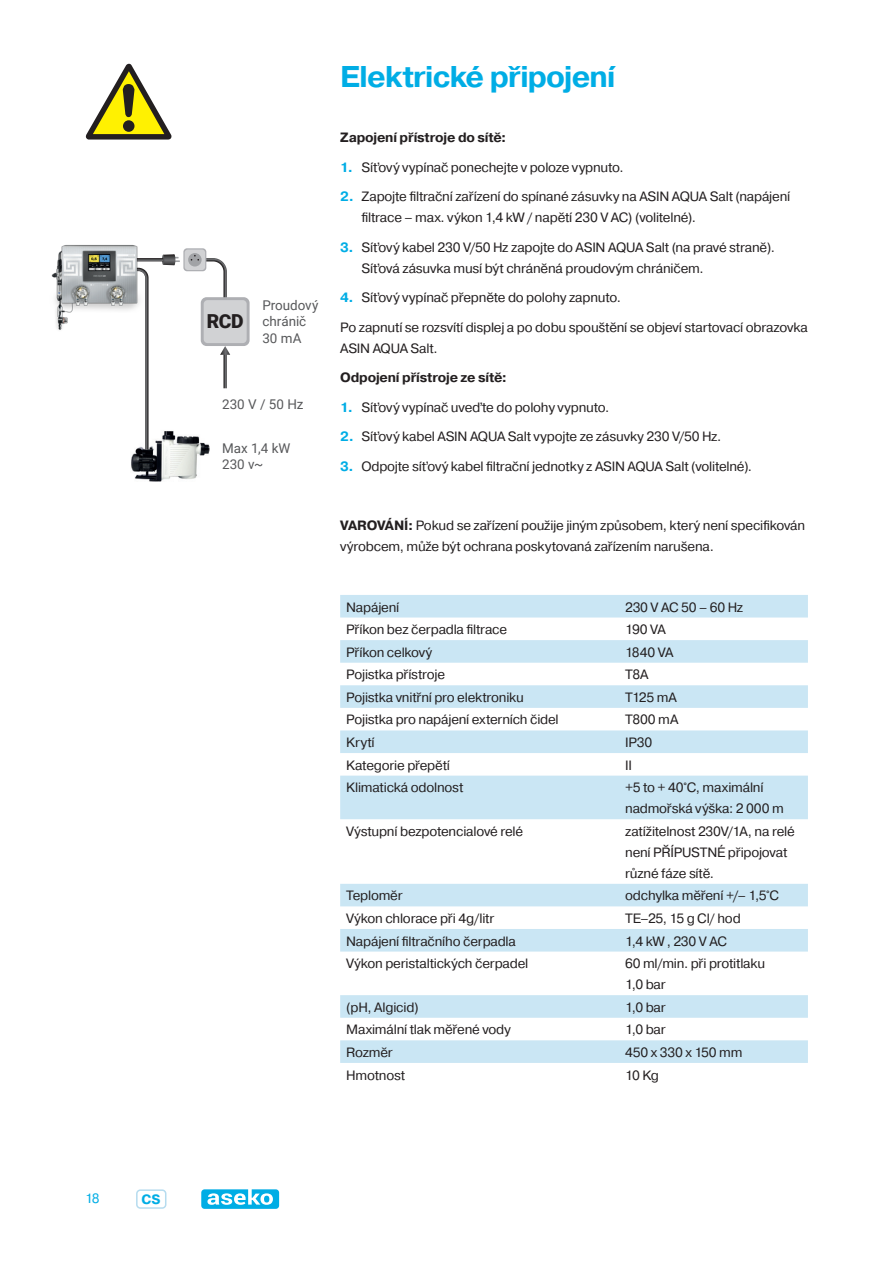
<style>
.page{position:relative;width:893px;height:1263px;background:#fff}
.page>*{position:absolute;margin:0;border:0;box-sizing:border-box;transform-origin:0 0}
.t1{font:700 30px "Pragmatica";letter-spacing:-.03em;color:#00ade5}
.t2{font:900 19.35px "Roboto";color:#231f20}
.t3{font:13.5px/21px "Pragmatica";letter-spacing:-.015em;color:#231f20}
.t4{font:700 13.5px "Pragmatica";letter-spacing:-.015em;color:#231f20}
.t5{font:13.5px/16px "Roboto";color:#57585a}
.t6{font:13.5px "Pragmatica";color:#00ade5}
.t7{font:700 13.5px "Pragmatica";color:#00ade5}
.s1{font-weight:700;color:#00ade5}
.s2{font-weight:700}
</style>
<div class="page">
<div style="left:136px;top:1189px;width:30px;height:20px;border:2px solid #b6dcef;border-radius:4px"></div>
<svg style="left:201px;top:1189px;width:78px;height:20px"></svg>
<svg style="left:85px;top:64px;width:87px;height:76px"></svg>
<div style="left:123px;top:120px;width:12px;height:12px;background:#231f20;border-radius:50%"></div>
<img style="left:131px;top:436px;width:78px;height:46px">
<svg style="left:220px;top:346px;width:10px;height:42px"></svg>
<div style="left:201px;top:297px;width:49px;height:49px;background:#aeafb3;border-radius:6px"></div>
<div style="left:204px;top:300px;width:43px;height:43px;background:#d1d2d4;border-radius:4px"></div>
<svg style="left:183px;top:248px;width:23px;height:23px"></svg>
<div style="left:185px;top:250px;width:20px;height:20px;background:#d1d2d4;border-radius:3px"></div>
<div style="left:188px;top:253px;width:14px;height:13px;background:#a1a3a6;border-radius:50%"></div>
<svg style="left:191px;top:255px;width:36px;height:44px"></svg>
<svg style="left:134px;top:254px;width:46px;height:196px"></svg>
<img style="left:51px;top:245px;width:94px;height:88px">
<svg style="left:340px;top:595px;width:468px;height:468px"></svg>
<p class="t6" style="left:85px;top:1190px;width:16px">18</p>
<p class="t7" style="left:141px;top:1190px;width:20px">CS</p>
<h2 class="t2" style="left:207px;top:307px;width:38px">RCD</h2>
<p class="t5" style="left:262px;top:297px;width:58px">Proudový chránič<br>30 mA</p>
<p class="t5" style="left:222px;top:396px;width:83px">230 V / 50 Hz</p>
<p class="t5" style="left:222px;top:440px;width:70px">Max 1,4 kW<br>230 v~</p>
<h1 class="t1" style="left:340px;top:58px;width:277px">Elektrické připojení</h1>
<p class="t4" style="left:340px;top:129px;width:168px">Zapojení přístroje do sítě:</p>
<p class="t3" style="left:340px;top:157px;width:285px"><span class="s1">1.</span> Síťový vypínač ponechejte v poloze vypnuto.</p>
<p class="t3" style="left:361px;top:186px;width:430px;text-indent:-21px"><span class="s1">2.</span> Zapojte filtrační zařízení do spínané zásuvky na ASIN AQUA Salt (napájení filtrace – max. výkon 1,4 kW / napětí 230 V AC) (volitelné).</p>
<p class="t3" style="left:361px;top:237px;width:415px;text-indent:-21px"><span class="s1">3.</span> Síťový kabel 230 V/50 Hz zapojte do ASIN AQUA Salt (na pravé straně).<br>Síťová zásuvka musí být chráněná proudovým chráničem.</p>
<p class="t3" style="left:340px;top:283px;width:469px;line-height:29.5px"><span class="s1">4.</span> Síťový vypínač přepněte do polohy zapnuto.<br>Po zapnutí se rozsvítí displej a po dobu spouštění se objeví startovací obrazovka</p>
<p class="t3" style="left:340px;top:338px;width:99px">ASIN AQUA Salt.</p>
<p class="t4" style="left:340px;top:369px;width:168px">Odpojení přístroje ze sítě:</p>
<p class="t3" style="left:340px;top:397px;width:271px"><span class="s1">1.</span> Síťový vypínač uveďte do polohy vypnuto.</p>
<p class="t3" style="left:340px;top:426px;width:383px"><span class="s1">2.</span> Síťový kabel ASIN AQUA Salt vypojte ze zásuvky 230 V/50 Hz.</p>
<p class="t3" style="left:340px;top:456px;width:413px"><span class="s1">3.</span> Odpojte síťový kabel filtrační jednotky z ASIN AQUA Salt (volitelné).</p>
<p class="t3" style="left:340px;top:515px;width:467px"><span class="s2">VAROVÁNÍ:</span> Pokud se zařízení použije jiným způsobem, který není specifikován výrobcem, může být ochrana poskytovaná zařízením narušena.</p>
<p class="t3" style="left:346px;top:597px;width:55px">Napájení</p>
<p class="t3" style="left:625px;top:597px;width:120px">230 V AC 50 – 60 Hz</p>
<p class="t3" style="left:346px;top:619px;width:163px">Příkon bez čerpadla filtrace</p>
<p class="t3" style="left:625px;top:619px;width:42px">190 VA</p>
<p class="t3" style="left:346px;top:642px;width:88px">Příkon celkový</p>
<p class="t3" style="left:625px;top:642px;width:50px">1840 VA</p>
<p class="t3" style="left:346px;top:664px;width:100px">Pojistka přístroje</p>
<p class="t3" style="left:625px;top:664px;width:25px">T8A</p>
<p class="t3" style="left:346px;top:687px;width:179px">Pojistka vnitřní pro elektroniku</p>
<p class="t3" style="left:625px;top:687px;width:53px">T125 mA</p>
<p class="t3" style="left:346px;top:710px;width:214px">Pojistka pro napájení externích čidel</p>
<p class="t3" style="left:625px;top:710px;width:55px">T800 mA</p>
<p class="t3" style="left:346px;top:732px;width:30px">Krytí</p>
<p class="t3" style="left:625px;top:732px;width:29px">IP30</p>
<p class="t3" style="left:346px;top:755px;width:105px">Kategorie přepětí</p>
<p class="t3" style="left:625px;top:755px;width:8px">II</p>
<p class="t3" style="left:346px;top:777px;width:119px">Klimatická odolnost</p>
<p class="t3" style="left:625px;top:777px;width:160px">+5 to + 40°C, maximální nadmořská výška: 2 000 m</p>
<p class="t3" style="left:346px;top:821px;width:178px">Výstupní bezpotencialové relé</p>
<p class="t3" style="left:625px;top:821px;width:171px">zatížitelnost 230V/1A, na relé není PŘÍPUSTNÉ připojovat různé fáze sítě.</p>
<p class="t3" style="left:346px;top:885px;width:58px">Teploměr</p>
<p class="t3" style="left:625px;top:885px;width:156px">odchylka měření +/– 1,5°C</p>
<p class="t3" style="left:346px;top:908px;width:150px">Výkon chlorace při 4g/litr</p>
<p class="t3" style="left:625px;top:908px;width:117px">TE–25, 15 g Cl/ hod</p>
<p class="t3" style="left:346px;top:931px;width:171px">Napájení filtračního čerpadla</p>
<p class="t3" style="left:625px;top:931px;width:103px">1,4 kW , 230 V AC</p>
<p class="t3" style="left:346px;top:953px;width:184px">Výkon peristaltických čerpadel</p>
<p class="t3" style="left:625px;top:953px;width:141px">60 ml/min. při protitlaku<br>1,0 bar</p>
<p class="t3" style="left:346px;top:997px;width:74px">(pH, Algicid)</p>
<p class="t3" style="left:625px;top:997px;width:42px">1,0 bar</p>
<p class="t3" style="left:346px;top:1019px;width:166px">Maximální tlak měřené vody</p>
<p class="t3" style="left:625px;top:1019px;width:42px">1,0 bar</p>
<p class="t3" style="left:346px;top:1042px;width:48px">Rozměr</p>
<p class="t3" style="left:625px;top:1042px;width:119px">450 x 330 x 150 mm</p>
<p class="t3" style="left:346px;top:1065px;width:60px">Hmotnost</p>
<p class="t3" style="left:625px;top:1065px;width:35px">10 Kg</p>
</div>
